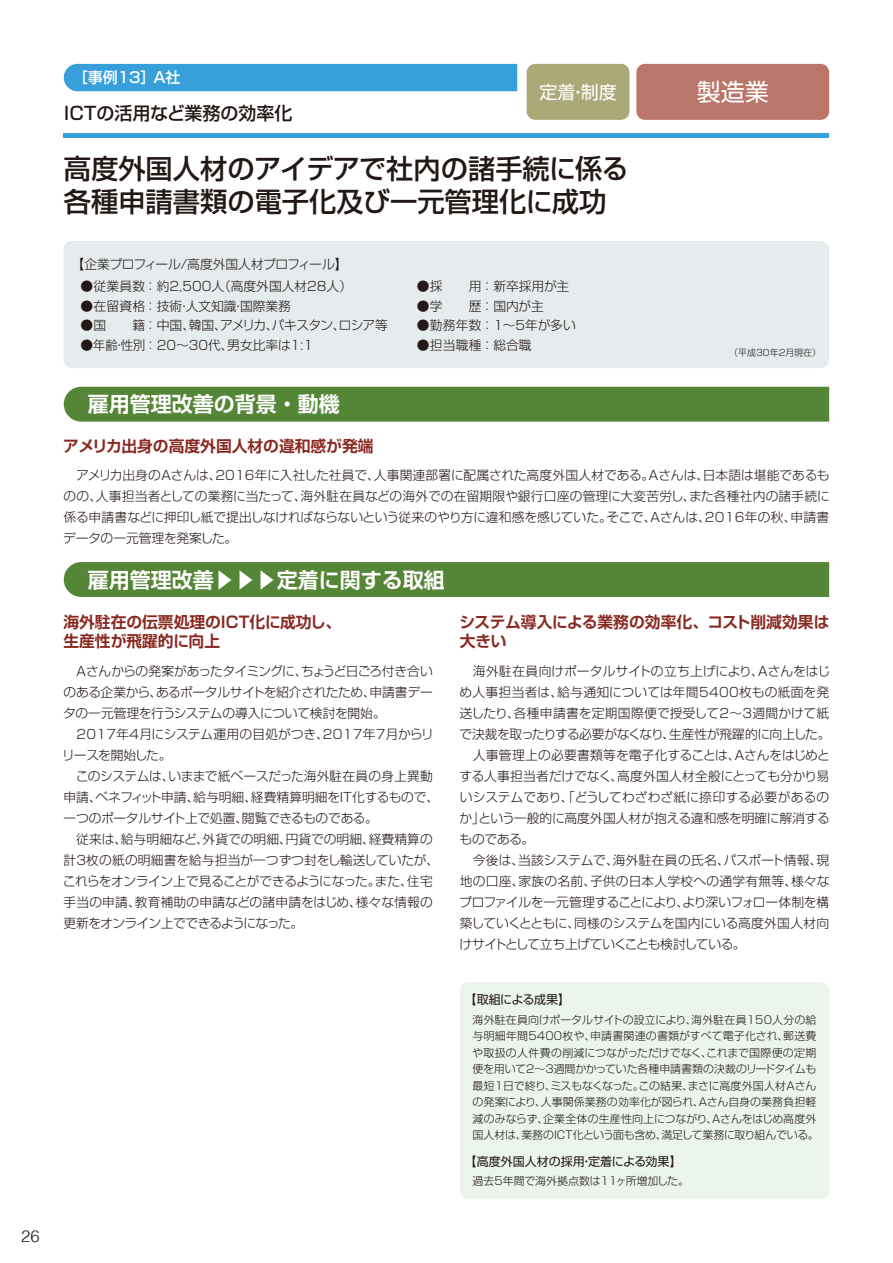
<style>
.page{position:relative;width:893px;height:1263px;background:#fff}
.page>*{position:absolute;margin:0;border:0;box-sizing:border-box;transform-origin:0 0}
.t1{font:500 27.3px/32.7px "Shin Go Pro";color:#221815}
.t2{font:24px "Shin Go Pro";color:#fff}
.t3{font:700 21px "Shin Go Pro De";color:#fff}
.t4{font:500 18px "Shin Go Pro";color:#221815}
.t5{font:18px "Shin Go Pro";color:#fff}
.t6{font:300 16.5px "Helvetica";color:#221815}
.t7{font:700 15.75px/19.5px "Shin Go Pro De";color:#882821}
.t8{font:500 15px "Shin Go Pro";color:#fff}
.t9{font:300 12.75px/21px "Shin Go Pro";letter-spacing:-.005em;color:#221815}
.t10{font:300 12.75px "Shin Go Pro";letter-spacing:-.065em;color:#221815}
.t11{font:300 12.75px "Shin Go Pro";letter-spacing:-.04em;color:#221815}
.t12{font:12px "Shin Go Pro";color:#221815}
.t13{font:12px "Shin Go Pro";letter-spacing:-.04em;color:#221815}
.t14{font:300 10.95px/16.5px "Shin Go Pro";color:#221815}
.t15{font:300 9px "Shin Go Pro";color:#221815}
</style>
<div class="page">
<div style="left:64px;top:387px;width:765px;height:35px;background:#558536"></div>
<div style="left:527px;top:64px;width:102px;height:56px;background:#aca978"></div>
<div style="left:64px;top:562px;width:765px;height:35px;background:#558536"></div>
<div style="left:64px;top:64px;width:453px;height:27px;background:#37a0da"></div>
<hr style="left:64px;top:134px;width:765px;height:4px;background:#37a0da">
<div style="left:636px;top:64px;width:193px;height:56px;background:#bb766b;border-radius:9px"></div>
<div style="left:63px;top:241px;width:766px;height:127px;background:#e6ebee;border-radius:9px"></div>
<div style="left:460px;top:982px;width:369px;height:217px;background:#ebf5ec;border-radius:9px"></div>
<p class="t6" style="left:21px;top:1222px;width:20px">26</p>
<p class="t8" style="left:73px;top:65px;width:109px">［事例13］A社</p>
<h3 class="t4" style="left:64px;top:98px;width:230px">ICTの活用など業務の効率化</h3>
<h1 class="t1" style="left:64px;top:149px;width:566px">高度外国人材のアイデアで社内の諸手続に係る各種申請書類の電子化及び一元管理化に成功</h1>
<h3 class="t5" style="left:539px;top:77px;width:79px">定着・制度</h3>
<p class="t11" style="left:72px;top:254px;width:278px">【企業プロフィール/高度外国人材プロフィール】</p>
<p class="t9" style="left:80px;top:274px;width:273px">●従業員数：約2,500人（高度外国人材28人）</p>
<p class="t9" style="left:80px;top:294px;width:212px">●在留資格：技術・人文知識・国際業務</p>
<p class="t10" style="left:80px;top:315px;width:309px">●国　　籍：中国、韓国、アメリカ、パキスタン、ロシア等</p>
<p class="t9" style="left:80px;top:333px;width:234px">●年齢・性別：20～30代、男女比率は1:1</p>
<p class="t9" style="left:417px;top:274px;width:154px">●採　　用：新卒採用が主</p>
<p class="t9" style="left:417px;top:294px;width:128px">●学　　歴：国内が主</p>
<p class="t9" style="left:417px;top:313px;width:160px">●勤務年数：1～5年が多い</p>
<p class="t9" style="left:417px;top:333px;width:116px">●担当職種：総合職</p>
<h2 class="t2" style="left:697px;top:72px;width:73px">製造業</h2>
<p class="t15" style="left:729px;top:345px;width:94px">（平成30年2月現在）</p>
<h3 class="t3" style="left:88px;top:387px;width:254px">雇用管理改善の背景・動機</h3>
<p class="t7" style="left:63px;top:435px;width:312px">アメリカ出身の高度外国人材の違和感が発端</p>
<p class="t9" style="left:63px;top:463px;width:768px;text-align:justify">　アメリカ出身のＡさんは、2016年に入社した社員で、人事関連部署に配属された高度外国人材である。Ａさんは、日本語は堪能であるものの、人事担当者としての業務に当たって、海外駐在員などの海外での在留期限や銀行口座の管理に大変苦労し、また各種社内の諸手続に係る申請書などに押印し紙で提出しなければならないという従来のやり方に違和感を感じていた。そこで、Ａさんは、2016年の秋、申請書データの一元管理を発案した。</p>
<h3 class="t3" style="left:88px;top:562px;width:359px">雇用管理改善▶▶▶定着に関する取組</h3>
<p class="t7" style="left:63px;top:610px;width:279px">海外駐在の伝票処理のICT化に成功し、生産性が飛躍的に向上</p>
<p class="t7" style="left:459px;top:610px;width:372px">システム導入による業務の効率化、コスト削減効果は大きい</p>
<p class="t9" style="left:62px;top:659px;width:378px">　Ａさんからの発案があったタイミングに、ちょうど日ごろ付き合いのある企業から、あるポータルサイトを紹介されたため、申請書データの一元管理を行うシステムの導入について検討を開始。　2017年4月にシステム運用の目処がつき、2017年7月からリリースを開始した。<br>　このシステムは、いままで紙ベースだった海外駐在員の身上異動申請、ベネフィット申請、給与明細、経費精算明細をＩＴ化するもので、一つのポータルサイト上で処置、閲覧できるものである。<br>　従来は、給与明細など、外貨での明細、円貨での明細、経費精算の計3枚の紙の明細書を給与担当が一つずつ封をし輸送していたが、これらをオンライン上で見ることができるようになった。また、住宅手当の申請、教育補助の申請などの諸申請をはじめ、様々な情報の更新をオンライン上でできるようになった。</p>
<p class="t9" style="left:459px;top:659px;width:373px">　海外駐在員向けポータルサイトの立ち上げにより、Ａさんをはじめ人事担当者は、給与通知については年間5400枚もの紙面を発送したり、各種申請書を定期国際便で授受して2～3週間かけて紙で決裁を取ったりする必要がなくなり、生産性が飛躍的に向上した。　人事管理上の必要書類等を電子化することは、Ａさんをはじめとする人事担当者だけでなく、高度外国人材全般にとっても分かり易いシステムであり、「どうしてわざわざ紙に捺印する必要があるのか」という一般的に高度外国人材が抱える違和感を明確に解消するものである。<br>　今後は、当該システムで、海外駐在員の氏名、パスポート情報、現地の口座、家族の名前、子供の日本人学校への通学有無等、様々なプロファイルを一元管理することにより、より深いフォロー体制を構築していくとともに、同様のシステムを国内にいる高度外国人材向けサイトとして立ち上げていくことも検討している。</p>
<p class="t13" style="left:464px;top:990px;width:107px">【取組による成果】</p>
<p class="t14" style="left:472px;top:1010px;width:348px">海外駐在員向けポータルサイトの設立により、海外駐在員150人分の給与明細年間5400枚や、申請書関連の書類がすべて電子化され、郵送費や取扱の人件費の削減につながっただけでなく、これまで国際便の定期便を用いて2～3週間かかっていた各種申請書類の決裁のリードタイムも最短1日で終り、ミスもなくなった。この結果、まさに高度外国人材Ａさんの発案により、人事関係業務の効率化が図られ、Ａさん自身の業務負担軽減のみならず、企業全体の生産性向上につながり、Ａさんをはじめ高度外国人材は、業務のＩＣＴ化という面も含め、満足して業務に取り組んでいる。</p>
<p class="t12" style="left:464px;top:1151px;width:219px">【高度外国人材の採用・定着による効果】</p>
<p class="t14" style="left:473px;top:1172px;width:218px">過去5年間で海外拠点数は11ヶ所増加した。</p>
</div>
